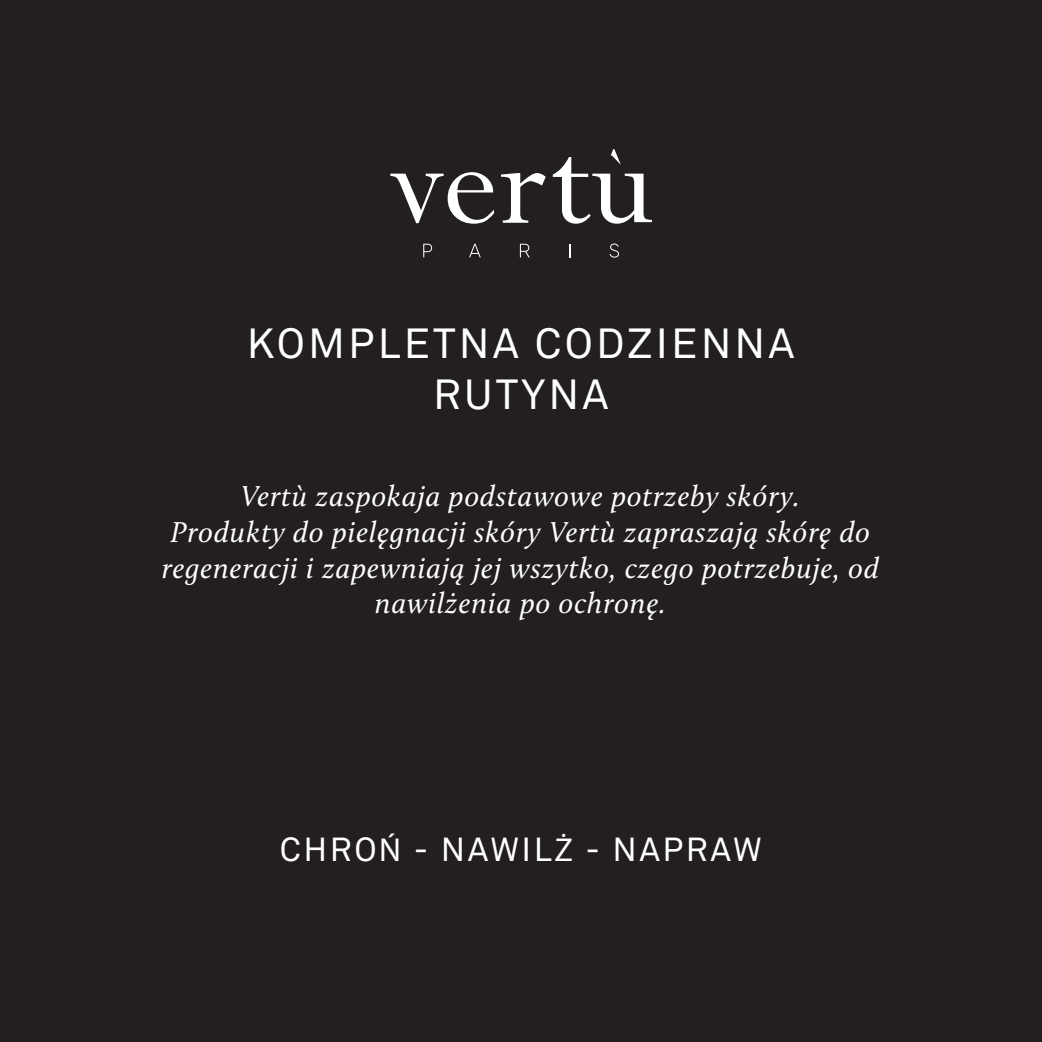
<style>
.page{position:relative;width:1042px;height:1042px;background:#231f20}
.page>*{position:absolute;margin:0;border:0;box-sizing:border-box;transform-origin:0 0}
.t1{font:42px/50.4px "Akkurat";letter-spacing:.075em;color:#fff;text-align:center}
.t2{font:33.25px "Akkurat";letter-spacing:.075em;color:#fff}
.t3{font:italic 29.75px/35.7px "Calluna";letter-spacing:.03em;color:#fff;text-align:center}
.s1{font-family:"Myriad Pro"}
</style>
<div class="page">
<svg style="left:501px;top:173px;width:45px;height:50px"></svg>
<svg style="left:390px;top:172px;width:104px;height:52px"></svg>
<svg style="left:553px;top:149px;width:99px;height:75px"></svg>
<svg style="left:423px;top:244px;width:9px;height:13px"></svg>
<svg style="left:469px;top:244px;width:12px;height:13px"></svg>
<svg style="left:520px;top:244px;width:10px;height:13px"></svg>
<svg style="left:569px;top:244px;width:1px;height:13px"></svg>
<svg style="left:609px;top:243px;width:10px;height:15px"></svg>
<h1 class="t1" style="left:247px;top:319px;width:549px">KOMPLETNA CODZIENNA<br>RUTYNA</h1>
<p class="t3" style="left:162px;top:478px;width:719px">Vertù zaspokaja podstawowe potrzeby skóry.<br>Produkty do pielęgnacji skóry Vertù zapraszają skórę do regeneracji i zapewniają jej wszytko, czego potrzebuje, od nawilżenia po ochronę.</p>
<p class="t2" style="left:280px;top:830px;width:483px">CHRO<span class="s1">Ń</span> - NAWIL<span class="s1">Ż</span> - NAPRAW</p>
</div>
